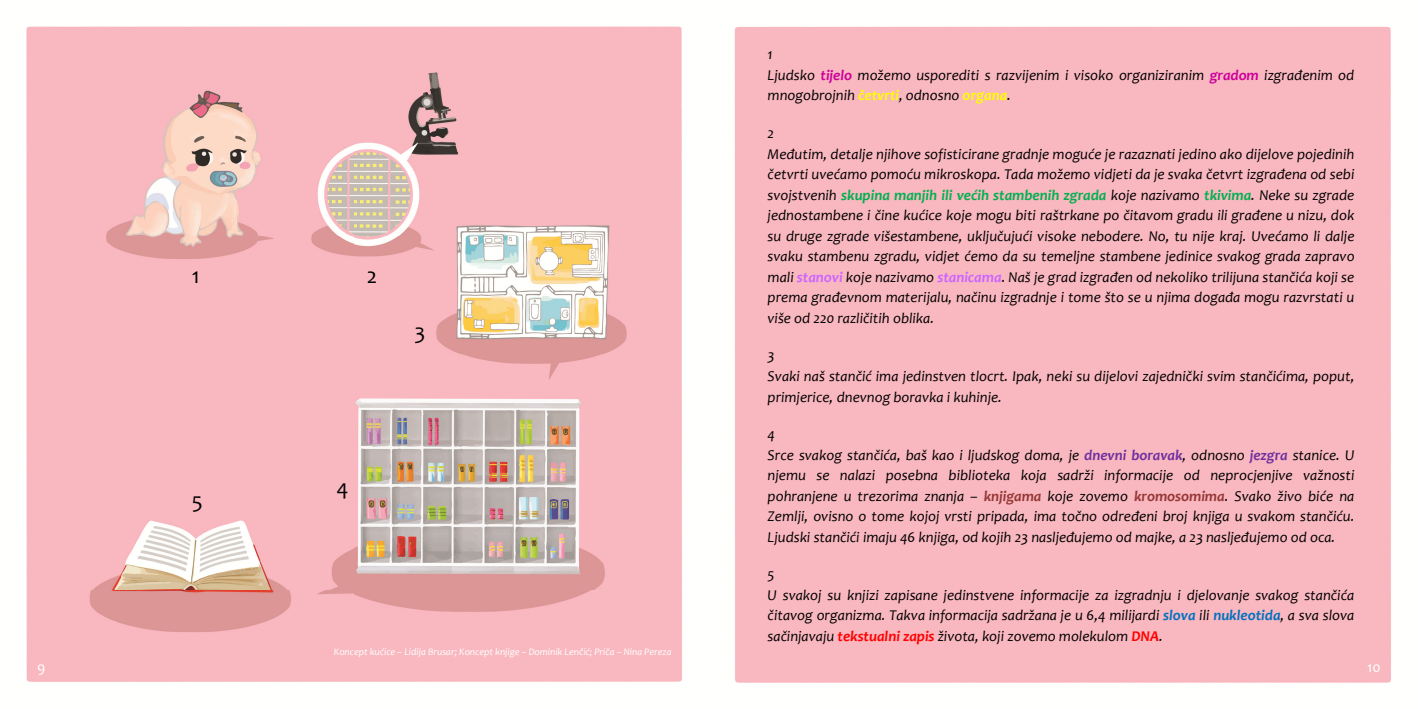
<style>
.page{position:relative;width:1418px;height:709px;background:#fff}
.page>*{position:absolute;margin:0;border:0;box-sizing:border-box;transform-origin:0 0}
.t1{font:22.5px "Candara";color:#000}
.t2{font:italic 15px/20.5px "Candara";color:#000}
.t3{font:15px "Candara";color:#fff}
.t4{font:italic 10px "Candara";color:#fff}
.s1{font-weight:700;color:#cc009a}
.s2{font-weight:700;color:#ff0}
.s3{font-weight:700;color:#00b050}
.s4{font-weight:700;color:#cc65ff}
.s5{font-weight:700;color:#7030a0}
.s6{font-weight:700;color:#953735}
.s7{font-weight:700;color:#0070c0}
.s8{font-weight:700;color:#f00}
</style>
<div class="page">
<div style="left:26px;top:26px;width:328px;height:92px;background:#f9b8c0"></div>
<svg style="left:26px;top:118px;width:328px;height:118px;background:#f3bfc0"></svg>
<svg style="left:26px;top:236px;width:328px;height:118px;background:#f6b5bc"></svg>
<div style="left:26px;top:354px;width:328px;height:119px;background:#f9b7bf"></div>
<svg style="left:26px;top:473px;width:328px;height:118px;background:#f4bec0"></svg>
<svg style="left:26px;top:591px;width:328px;height:91px;background:#f2afb5"></svg>
<div style="left:354px;top:26px;width:328px;height:92px;background:#f9b8c0"></div>
<svg style="left:354px;top:118px;width:328px;height:118px;background:#eeb8bd"></svg>
<svg style="left:354px;top:236px;width:328px;height:118px;background:#edc3bd"></svg>
<svg style="left:354px;top:354px;width:328px;height:118px;background:#e4b8b9"></svg>
<svg style="left:354px;top:472px;width:328px;height:119px;background:#d7b4b1"></svg>
<svg style="left:354px;top:591px;width:328px;height:91px;background:#f5b4ba"></svg>
<div style="left:734px;top:26px;width:329px;height:92px;background:#f9b7bf"></div>
<div style="left:734px;top:118px;width:329px;height:118px;background:#f9b7bf"></div>
<div style="left:734px;top:236px;width:329px;height:118px;background:#f9b7bf"></div>
<div style="left:735px;top:354px;width:328px;height:118px;background:#f9b7bf"></div>
<div style="left:735px;top:472px;width:328px;height:119px;background:#f9b7bf"></div>
<div style="left:735px;top:591px;width:328px;height:92px;background:#f9b7bf"></div>
<div style="left:1063px;top:26px;width:328px;height:92px;background:#f9b7bf"></div>
<div style="left:1063px;top:118px;width:328px;height:118px;background:#f9b7bf"></div>
<div style="left:1063px;top:236px;width:328px;height:118px;background:#f9b7bf"></div>
<div style="left:1063px;top:354px;width:328px;height:118px;background:#f9b7bf"></div>
<div style="left:1063px;top:472px;width:328px;height:119px;background:#f9b7bf"></div>
<div style="left:1063px;top:591px;width:328px;height:92px;background:#f9b7bf"></div>
<p class="t3" style="left:37px;top:658px;width:10px">9</p>
<p class="t1" style="left:192px;top:262px;width:9px">1</p>
<p class="t1" style="left:192px;top:486px;width:13px">5</p>
<p class="t1" style="left:367px;top:262px;width:12px">2</p>
<p class="t1" style="left:414px;top:317px;width:12px">3</p>
<p class="t1" style="left:336px;top:474px;width:13px">4</p>
<p class="t4" style="left:334px;top:645px;width:339px">Koncept kućice – Lidija Brusar; Koncept knjige – Dominik Lenčić; Priča – Nina Pereza</p>
<p class="t2" style="left:767px;top:44px;width:588px">1<br>Ljudsko <span class="s1">tijelo</span> možemo usporediti s razvijenim i visoko organiziranim <span class="s1">gradom</span> izgrađenim od mnogobrojnih <span class="s2">četvrti</span>, odnosno <span class="s2">organa</span>.</p>
<p class="t2" style="left:767px;top:123px;width:588px">2<br>Međutim, detalje njihove sofisticirane gradnje moguće je razaznati jedino ako dijelove pojedinih četvrti uvećamo pomoću mikroskopa. Tada možemo vidjeti da je svaka četvrt izgrađena od sebi svojstvenih <span class="s3">skupina manjih ili većih stambenih zgrada</span> koje nazivamo <span class="s3">tkivima</span>. Neke su zgrade jednostambene i čine kućice koje mogu biti raštrkane po čitavom gradu ili građene u nizu, dok su druge zgrade višestambene, uključujući visoke nebodere. No, tu nije kraj. Uvećamo li dalje svaku stambenu zgradu, vidjet ćemo da su temeljne stambene jedinice svakog grada zapravo mali <span class="s4">stanovi</span> koje nazivamo <span class="s4">stanicama</span>. Naš je grad izgrađen od nekoliko trilijuna stančića koji se prema građevnom materijalu, načinu izgradnje i tome što se u njima događa mogu razvrstati u više od 220 različitih oblika.</p>
<p class="t2" style="left:767px;top:345px;width:588px">3<br>Svaki naš stančić ima jedinstven tlocrt. Ipak, neki su dijelovi zajednički svim stančićima, poput, primjerice, dnevnog boravka i kuhinje.</p>
<p class="t2" style="left:767px;top:424px;width:588px">4<br>Srce svakog stančića, baš kao i ljudskog doma, je <span class="s5">dnevni boravak</span>, odnosno <span class="s5">jezgra</span> stanice. U njemu se nal i</p>
<p class="t2" style="left:1070px;top:465px;width:15px">dr</p>
<p class="t2" style="left:1104px;top:465px;width:176px">i fn ormacije od neproc ji</p>
<p class="t2" style="left:767px;top:465px;width:588px;text-indent:91px">az posebna biblioteka k jo a sa ži<br>pohranjene u trezorima znanja – <span class="s6">knjigama</span> koje zovemo <span class="s6">kromosomima</span>. Svako živo biće na Zemlji, ovisno o tome kojoj vrsti pripada, ima točno određeni broj knjiga u svakom stančiću.<br>Ljudski stančići imaju 46 knjiga, od kojih 23 nasljeđujemo od majke, a 23 nasljeđujemo od oca.</p>
<p class="t2" style="left:767px;top:564px;width:200px">5<br>U svak jo su kn z zapisane di</p>
<p class="t2" style="left:1253px;top:465px;width:103px">jen ve važnosti</p>
<p class="t2" style="left:767px;top:584px;width:588px;text-align:justify;text-indent:176px">je nstvene i fn ormacije za izgradnju i dje ovanje svakog stančića čitavog organizma. Takva informacija sadržana je u 6,4 milijardi <span class="s7">slova</span> ili <span class="s7">nukleotida</span>, a sva slova sačinjavaju <span class="s8">tekstualni zapis</span> života, koji zovemo molekulom <span class="s8">DNA</span>.</p>
<p class="t2" style="left:1205px;top:584px;width:5px">l</p>
<p class="t2" style="left:862px;top:584px;width:18px">ji i</p>
<p class="t3" style="left:1366px;top:658px;width:15px">10</p>
</div>
